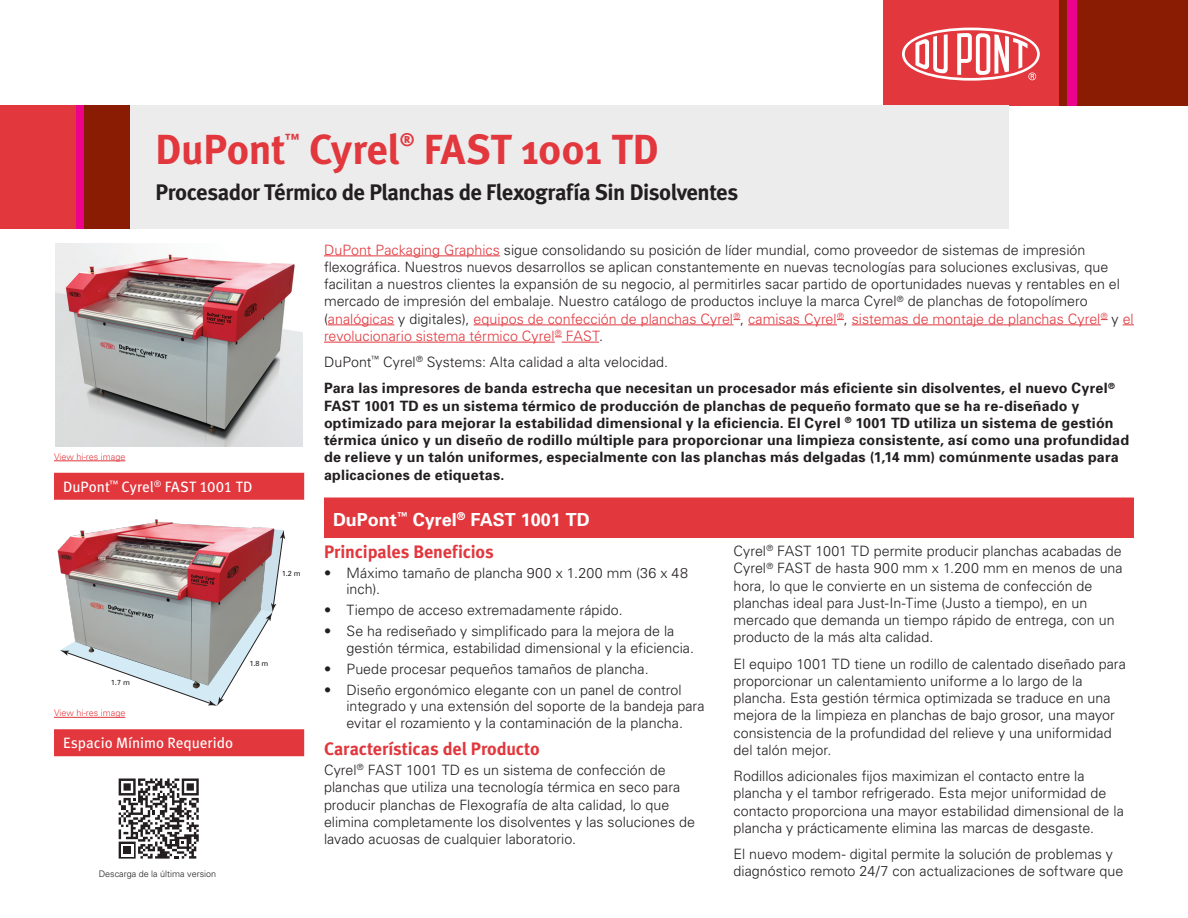
<style>
.page{position:relative;width:1188px;height:918px;background:#fff}
.page>*{position:absolute;margin:0;border:0;box-sizing:border-box;transform-origin:0 0}
.Title_brand_bar{font:700 42px "Meta";letter-spacing:-.005em;color:#e1373d}
.Subtitle_brand_bar{font:700 22.5px "Meta";letter-spacing:-.025em;color:#231f20}
.Subhead_1{font:700 18px "Meta";letter-spacing:-.005em;color:#e1373d}
.Red_bar_wide{font:700 18px "Univers";color:#fff}
.Title_brand_bar-2{font:700 18px "Meta";color:#e1373d}
.Red_bar_caption{font:15px "Meta Book LF";color:#fff}
.Title_brand_bar-3{font:700 14.4px "Meta";color:#e1373d}
.Body_1{font:300 14.25px/17.2px "Univers";color:#231f20}
.Body_bold{font:700 14.25px/17.2px "Univers";letter-spacing:.015em;color:#231f20}
.Bullet_1{font:300 14.25px/16.5px "Univers";letter-spacing:.005em;color:#231f20}
.Bullet_1_last{font:300 14.25px/16.5px "Univers";letter-spacing:.005em;color:#231f20}
.Link_text{font:300 9px "Univers";color:#e1373d}
.t1{font:300 9px "Univers";color:#231f20}
.t2{font:7.35px "Univers";color:#231f20}
.s1{color:#e1373d}
</style>
<div class="page">
<img style="left:55px;top:243px;width:248px;height:204px">
<img style="left:57px;top:519px;width:229px;height:199px">
<svg style="left:60px;top:529px;width:225px;height:177px"></svg>
<svg style="left:119px;top:778px;width:80px;height:81px"></svg>
<div style="left:1059px;top:0;width:129px;height:105px;background:#891c02"></div>
<div style="left:1067px;top:0;width:10px;height:105px;background:#ed028c"></div>
<div style="left:883px;top:0;width:176px;height:105px;background:#e1373d"></div>
<svg style="left:902px;top:28px;width:138px;height:53px"></svg>
<div style="left:75px;top:105px;width:9px;height:124px;background:#ed028c"></div>
<div style="left:0;top:105px;width:76px;height:124px;background:#e1373d"></div>
<div style="left:84px;top:105px;width:46px;height:124px;background:#891c02"></div>
<div style="left:131px;top:105px;width:878px;height:124px;background:#ececed"></div>
<div style="left:54px;top:473px;width:250px;height:27px;background:#e1373d"></div>
<div style="left:54px;top:729px;width:250px;height:27px;background:#e1373d"></div>
<hr style="left:54px;top:461px;width:71px;height:1px;background:#e1373d">
<hr style="left:54px;top:717px;width:71px;height:1px;background:#e1373d">
<hr style="left:324px;top:255px;width:176px;height:1px;background:#e1373d">
<hr style="left:328px;top:324px;width:66px;height:1px;background:#e1373d">
<hr style="left:474px;top:324px;width:259px;height:1px;background:#e1373d">
<hr style="left:748px;top:324px;width:89px;height:1px;background:#e1373d">
<hr style="left:852px;top:324px;width:249px;height:1px;background:#e1373d">
<hr style="left:324px;top:342px;width:231px;height:1px;background:#e1373d">
<hr style="left:562px;top:342px;width:37px;height:1px;background:#e1373d">
<div style="left:324px;top:498px;width:810px;height:40px;background:#e1373d"></div>
<p class="Title_brand_bar" style="left:156px;top:124px;width:131px">DuPont</p>
<p class="Title_brand_bar-3" style="left:285px;top:130px;width:16px">™</p>
<p class="Title_brand_bar" style="left:309px;top:124px;width:92px">Cyrel</p>
<p class="Title_brand_bar-2" style="left:400px;top:129px;width:16px">®</p>
<p class="Title_brand_bar" style="left:424px;top:124px;width:236px">FAST 1001 TD</p>
<p class="Subtitle_brand_bar" style="left:156px;top:179px;width:584px">Procesador Térmico de Planchas de Flexografía Sin Disolventes</p>
<p class="Link_text" style="left:54px;top:451px;width:73px">View hi-res image</p>
<p class="Red_bar_caption" style="left:63px;top:477px;width:191px">DuPont<sup>™</sup> Cyrel<sup>®</sup> FAST 1001 TD</p>
<p class="t2" style="left:282px;top:569px;width:21px">1.2 m</p>
<p class="t2" style="left:111px;top:678px;width:21px">1.7 m</p>
<p class="Link_text" style="left:54px;top:708px;width:73px">View hi-res image</p>
<p class="Red_bar_caption" style="left:63px;top:734px;width:172px">Espacio Mínimo Requerido</p>
<p class="t2" style="left:249px;top:658px;width:21px">1.8 m</p>
<p class="t1" style="left:99px;top:869px;width:119px">Descarga de la última version</p>
<p class="Body_1" style="left:324px;top:240px;width:811px"><span class="s1">DuPont Packaging Graphics</span> sigue consolidando su posición de líder mundial, como proveedor de sistemas de impresión flexográfica. Nuestros nuevos desarrollos se aplican constantemente en nuevas tecnologías para soluciones exclusivas, que facilitan a nuestros clientes la expansión de su negocio, al permitirles sacar partido de oportunidades nuevas y rentables en el mercado de impresión del embalaje. Nuestro catálogo de productos incluye la marca Cyrel<sup>®</sup> de planchas de fotopolímero (<span class="s1">analógicas</span> y digitales), <span class="s1">equipos de confección de planchas Cyrel</span><sup>®</sup>, <span class="s1">camisas Cyrel</span><sup>®</sup>, <span class="s1">sistemas de montaje de planchas Cyrel</span><sup>®</sup> y <span class="s1">el revolucionario sistema térmico Cyrel</span><sup>®</sup> <span class="s1">FAST</span>.</p>
<p class="Body_1" style="left:324px;top:353px;width:346px">DuPont<sup>™</sup> Cyrel<sup>®</sup> Systems: Alta calidad a alta velocidad.</p>
<p class="Body_bold" style="left:324px;top:379px;width:807px">Para las impresores de banda estrecha que necesitan un procesador más eficiente sin disolventes, el nuevo Cyrel<sup>® </sup>FAST 1001 TD es un sistema térmico de producción de planchas de pequeño formato que se ha re-diseñado y optimizado para mejorar la estabilidad dimensional y la eficiencia. El Cyrel <sup>®</sup> 1001 TD utiliza un sistema de gestión térmica único y un diseño de rodillo múltiple para proporcionar una limpieza consistente, así como una profundidad de relieve y un talón uniformes, especialmente con las planchas más delgadas (1,14 mm) comúnmente usadas para aplicaciones de etiquetas.</p>
<p class="Red_bar_wide" style="left:333px;top:508px;width:258px">DuPont<sup>™</sup> Cyrel<sup>®</sup> FAST 1001 TD</p>
<p class="Subhead_1" style="left:324px;top:542px;width:171px">Principales Beneficios</p>
<p class="Bullet_1" style="left:346px;top:564px;width:343px;text-indent:-22px">• Máximo tamaño de plancha 900 x 1.200 mm (36 x 48 inch).</p>
<p class="Bullet_1" style="left:324px;top:602px;width:300px">• Tiempo de acceso extremadamente rápido.</p>
<p class="Bullet_1" style="left:346px;top:623px;width:349px;text-indent:-22px">• Se ha rediseñado y simplificado para la mejora de la gestión térmica, estabilidad dimensional y la eficiencia.</p>
<p class="Bullet_1" style="left:324px;top:660px;width:326px">• Puede procesar pequeños tamaños de plancha.</p>
<p class="Bullet_1_last" style="left:346px;top:681px;width:360px;text-indent:-22px">• Diseño ergonómico elegante con un panel de control integrado y una extensión del soporte de la bandeja para evitar el rozamiento y la contaminación de la plancha.</p>
<p class="Subhead_1" style="left:324px;top:738px;width:217px">Características del Producto</p>
<p class="Body_1" style="left:324px;top:761px;width:373px">Cyrel<sup>®</sup> FAST 1001 TD es un sistema de confección de planchas que utiliza una tecnología térmica en seco para producir planchas de Flexografía de alta calidad, lo que elimina completamente los disolventes y las soluciones de lavado acuosas de cualquier laboratorio.</p>
<p class="Body_1" style="left:734px;top:542px;width:391px">Cyrel<sup>®</sup> FAST 1001 TD permite producir planchas acabadas de Cyrel<sup>®</sup> FAST de hasta 900 mm x 1.200 mm en menos de una hora, lo que le convierte en un sistema de confección de planchas ideal para Just-In-Time (Justo a tiempo), en un mercado que demanda un tiempo rápido de entrega, con un producto de la más alta calidad.</p>
<p class="Body_1" style="left:734px;top:654px;width:394px">El equipo 1001 TD tiene un rodillo de calentado diseñado para proporcionar un calentamiento uniforme a lo largo de la plancha. Esta gestión térmica optimizada se traduce en una mejora de la limpieza en planchas de bajo grosor, una mayor consistencia de la profundidad del relieve y una uniformidad del talón mejor.</p>
<p class="Body_1" style="left:734px;top:767px;width:392px">Rodillos adicionales fijos maximizan el contacto entre la plancha y el tambor refrigerado. Esta mejor uniformidad de contacto proporciona una mayor estabilidad dimensional de la plancha y prácticamente elimina las marcas de desgaste.</p>
<p class="Body_1" style="left:734px;top:845px;width:392px">El nuevo modem- digital permite la solución de problemas y diagnóstico remoto 24/7 con actualizaciones de software que</p>
</div>
